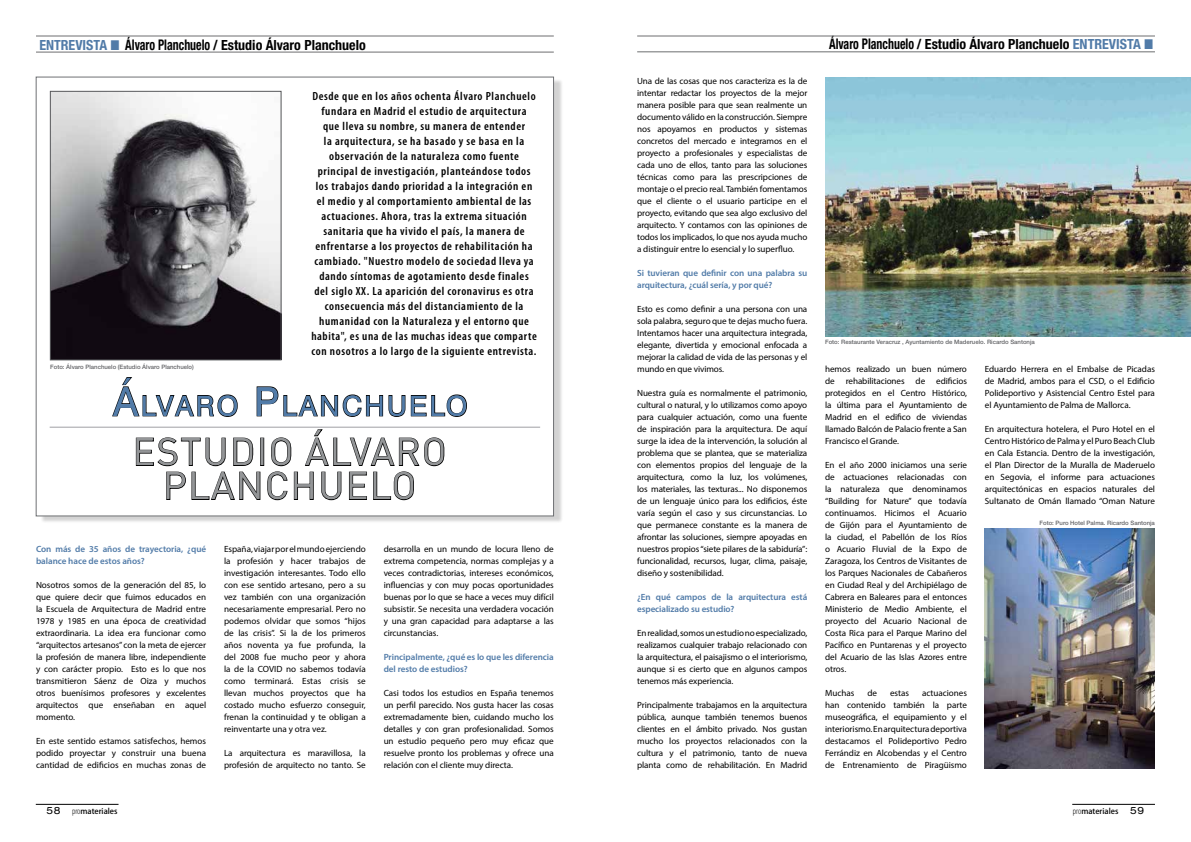
<style>
.page{position:relative;width:1191px;height:842px;background:#fff}
.page>*{position:absolute;margin:0;border:0;box-sizing:border-box;transform-origin:0 0}
.t1{font:38px/34px "DIN Pro";letter-spacing:.035em;color:#939597;text-align:center}
.t2{font:28px "Swiss 721 BT";letter-spacing:.085em;color:#517ba8}
.t3{font:700 condensed 14px "Helvetica Neue";color:#000}
.t4{font:600 condensed 11.8px/15px "Myriad Pro";letter-spacing:.05em;color:#000;text-align:center}
.t5{font:9px/12px "Myriad Pro";letter-spacing:-.005em;color:#000;text-align:justify}
.t6{font:600 9px/12px "Myriad Pro";letter-spacing:-.01em;color:#517ba8}
.t7{font:500 7.8px "Koz Go Std";color:#000}
.t8{font:500 6px "Helvetica Neue";color:#626366}
.s1{color:#517ba8}
.s2{font-family:"Arial Narrow";font-weight:400;font-stretch:normal;font-size:21px;color:#517ba8}
.s3{font-size:14.7px}
.s4{font-size:40px}
.s5{font-family:"Helvetica Neue";font-weight:400;font-stretch:expanded;font-size:10px}
.s6{font-family:"Myriad Pro";font-weight:300;font-stretch:condensed;font-size:9.1px}
</style>
<div class="page">
<hr style="left:1072px;top:804px;width:83px;height:1px;background:#000">
<hr style="left:36px;top:804px;width:82px;height:1px;background:#000">
<hr style="left:36px;top:52px;width:518px;height:1px;background:#6d6e70">
<hr style="left:36px;top:36px;width:518px;height:1px;background:#6d6e70">
<hr style="left:637px;top:52px;width:518px;height:1px;background:#6d6e70">
<hr style="left:637px;top:36px;width:518px;height:1px;background:#6d6e70">
<img style="left:825px;top:78px;width:366px;height:258px">
<img style="left:984px;top:528px;width:171px;height:240px">
<div style="left:40px;top:78px;width:524px;height:445px;background:#000;opacity:.18"></div>
<div style="left:36px;top:77px;width:517px;height:439px;background:#fff"></div>
<img style="left:52px;top:93px;width:227px;height:265px">
<div style="left:50px;top:91px;width:231px;height:269px;border:1px solid #57585b"></div>
<svg style="left:135px;top:429px;width:310px;height:72px"></svg>
<svg style="left:112px;top:377px;width:126px;height:40px"></svg>
<svg style="left:256px;top:386px;width:211px;height:31px"></svg>
<hr style="left:50px;top:427px;width:490px;height:1px;background:#a0a0a4">
<h3 class="t3" style="left:39px;top:36px;width:328px"><span class="s1">ENTREVISTA</span> <span class="s2">■</span> <span class="s3">Álvaro Planchuelo</span> / Estudio Álvaro Planchuelo</h3>
<h3 class="t3" style="left:829px;top:36px;width:327px"><span class="s3">Álvaro Planchuelo</span> / Estudio Álvaro Planchuelo <span class="s1">ENTREVISTA</span> <span class="s2">■</span></h3>
<p class="t5" style="left:637px;top:75px;width:172px">Una de las cosas que nos caracteriza es la de intentar redactar los proyectos de la mejor manera posible para que sean realmente un documento válido en la construcción. Siempre nos apoyamos en productos y sistemas concretos del mercado e integramos en el proyecto a profesionales y especialistas de cada uno de ellos, tanto para las soluciones técnicas como para las prescripciones de montaje o el precio real. También fomentamos que el cliente o el usuario participe en el proyecto, evitando que sea algo exclusivo del arquitecto. Y contamos con las opiniones de todos los implicados, lo que nos ayuda mucho a distinguir entre lo esencial y lo superfluo.</p>
<p class="t6" style="left:637px;top:267px;width:172px">Si tuvieran que definir con una palabra su arquitectura, ¿cuál sería, y por qué?</p>
<p class="t5" style="left:637px;top:303px;width:172px">Esto es como definir a una persona con una sola palabra, seguro que te dejas mucho fuera.<br>Intentamos hacer una arquitectura integrada, elegante, divertida y emocional enfocada a mejorar la calidad de vida de las personas y el mundo en que vivimos.</p>
<p class="t5" style="left:637px;top:387px;width:172px">Nuestra guía es normalmente el patrimonio, cultural o natural, y lo utilizamos como apoyo para cualquier actuación, como una fuente de inspiración para la arquitectura. De aquí surge la idea de la intervención, la solución al problema que se plantea, que se materializa con elementos propios del lenguaje de la arquitectura, como la luz, los volúmenes, los materiales, las texturas... No disponemos de un lenguaje único para los edificios, éste varía según el caso y sus circunstancias. Lo que permanece constante es la manera de afrontar las soluciones, siempre apoyadas en nuestros propios “siete pilares de la sabiduría”: funcionalidad, recursos, lugar, clima, paisaje, diseño y sostenibilidad.</p>
<p class="t6" style="left:637px;top:591px;width:172px">¿En qué campos de la arquitectura está especializado su estudio?</p>
<p class="t5" style="left:637px;top:627px;width:172px">En realidad, somos un estudio no especializado, realizamos cualquier trabajo relacionado con la arquitectura, el paisajismo o el interiorismo, aunque si es cierto que en algunos campos tenemos más experiencia.</p>
<p class="t5" style="left:637px;top:699px;width:172px">Principalmente trabajamos en la arquitectura pública, aunque también tenemos buenos clientes en el ámbito privado. Nos gustan mucho los proyectos relacionados con la cultura y el patrimonio, tanto de nueva planta como de rehabilitación. En Madrid</p>
<p class="t4" style="left:311px;top:89px;width:227px">Desde que en los años ochenta Álvaro Planchuelo fundara en Madrid el estudio de arquitectura<br>que lleva su nombre, su manera de entender<br>la arquitectura, se ha basado y se basa en la observación de la naturaleza como fuente principal de investigación, planteándose todos los trabajos dando prioridad a la integración en el medio y al comportamiento ambiental de las actuaciones. Ahora, tras la extrema situación sanitaria que ha vivido el país, la manera de enfrentarse a los proyectos de rehabilitación ha cambiado. "Nuestro modelo de sociedad lleva ya dando síntomas de agotamiento desde finales del siglo XX. La aparición del coronavirus es otra consecuencia más del distanciamiento de la humanidad con la Naturaleza y el entorno que habita", es una de las muchas ideas que comparte con nosotros a lo largo de la siguiente entrevista.</p>
<p class="t8" style="left:825px;top:338px;width:211px">Foto: Restaurante Veracruz , Ayuntamiento de Maderuelo. Ricardo Santonja</p>
<p class="t8" style="left:50px;top:363px;width:145px">Foto: Álvaro Planchuelo (Estudio Álvaro Planchuelo)</p>
<p class="t5" style="left:984px;top:363px;width:172px">Eduardo Herrera en el Embalse de Picadas de Madrid, ambos para el CSD, o el Edificio Polideportivo y Asistencial Centro Estel para el Ayuntamiento de Palma de Mallorca.</p>
<p class="t5" style="left:984px;top:423px;width:172px">En arquitectura hotelera, el Puro Hotel en el Centro Histórico de Palma y el Puro Beach Club en Cala Estancia. Dentro de la investigación, el Plan Director de la Muralla de Maderuelo en Segovia, el informe para actuaciones arquitectónicas en espacios naturales del Sultanato de Omán llamado “Oman Nature</p>
<p class="t5" style="left:825px;top:363px;width:143px">hemos realizado un buen número de rehabilitaciones de edificios protegidos en el Centro Histórico, la última para el Ayuntamiento de Madrid en el edifico de viviendas llamado Balcón de Palacio frente a San Francisco el Grande.</p>
<p class="t5" style="left:825px;top:459px;width:143px">En el año 2000 iniciamos una serie de actuaciones relacionadas con la naturaleza que denominamos “Building for Nature” que todavía continuamos. Hicimos el Acuario de Gijón para el Ayuntamiento de la ciudad, el Pabellón de los Ríos o Acuario Fluvial de la Expo de Zaragoza, los Centros de Visitantes de los Parques Nacionales de Cabañeros en Ciudad Real y del Archipiélago de Cabrera en Baleares para el entonces Ministerio de Medio Ambiente, el proyecto del Acuario Nacional de Costa Rica para el Parque Marino del Pacífico en Puntarenas y el proyecto del Acuario de las Islas Azores entre otros.</p>
<p class="t5" style="left:825px;top:687px;width:31px">Muchas</p>
<p class="t5" style="left:867px;top:687px;width:11px">de</p>
<p class="t5" style="left:890px;top:687px;width:20px">estas</p>
<h2 class="t2" style="left:113px;top:389px;width:356px"><span class="s4">Á</span>LVARO <span class="s4">P</span>LANCHUELO</h2>
<h1 class="t1" style="left:133px;top:433px;width:315px">ESTUDIO ÁLVARO<br>PLANCHUELO</h1>
<p class="t8" style="left:1039px;top:520px;width:117px">Foto: Puro Hotel Palma. Ricardo Santonja</p>
<p class="t6" style="left:36px;top:543px;width:172px">Con más de 35 años de trayectoria, ¿qué balance hace de estos años?</p>
<p class="t5" style="left:36px;top:579px;width:172px">Nosotros somos de la generación del 85, lo que quiere decir que fuimos educados en la Escuela de Arquitectura de Madrid entre 1978 y 1985 en una época de creatividad extraordinaria. La idea era funcionar como “arquitectos artesanos” con la meta de ejercer la profesión de manera libre, independiente y con carácter propio. Esto es lo que nos transmitieron Sáenz de Oiza y muchos otros buenísimos profesores y excelentes arquitectos que enseñaban en aquel momento.</p>
<p class="t5" style="left:36px;top:735px;width:172px">En este sentido estamos satisfechos, hemos podido proyectar y construir una buena cantidad de edificios en muchas zonas de</p>
<p class="t5" style="left:384px;top:543px;width:172px">desarrolla en un mundo de locura lleno de extrema competencia, normas complejas y a veces contradictorias, intereses económicos, influencias y con muy pocas oportunidades buenas por lo que se hace a veces muy difícil subsistir. Se necesita una verdadera vocación y una gran capacidad para adaptarse a las circunstancias.</p>
<p class="t6" style="left:384px;top:651px;width:172px">Principalmente, ¿qué es lo que les diferencia del resto de estudios?</p>
<p class="t5" style="left:384px;top:687px;width:172px">Casi todos los estudios en España tenemos un perfil parecido. Nos gusta hacer las cosas extremadamente bien, cuidando mucho los detalles y con gran profesionalidad. Somos un estudio pequeño pero muy eficaz que resuelve pronto los problemas y ofrece una relación con el cliente muy directa.</p>
<p class="t5" style="left:224px;top:543px;width:143px">España, viajar por el mundo ejerciendo la profesión y hacer trabajos de investigación interesantes. Todo ello con ese sentido artesano, pero a su vez también con una organización necesariamente empresarial. Pero no podemos olvidar que somos “hijos de las crisis”. Si la de los primeros años noventa ya fue profunda, la del 2008 fue mucho peor y ahora la de la COVID no sabemos todavía como terminará. Estas crisis se llevan muchos proyectos que ha costado mucho esfuerzo conseguir, frenan la continuidad y te obligan a reinventarte una y otra vez.</p>
<p class="t5" style="left:224px;top:747px;width:143px">La arquitectura es maravillosa, la profesión de arquitecto no tanto. Se</p>
<p class="t5" style="left:825px;top:687px;width:143px;text-indent:97px">actuaciones han contenido también la parte museográfica, el equipamiento y el interiorismo. En arquitectura deportiva destacamos el Polideportivo Pedro Ferrándiz en Alcobendas y el Centro de Entrenamiento de Piragüismo</p>
<p class="t7" style="left:47px;top:806px;width:72px"><span class="s5">58</span> <span class="s6">pro</span>materiales</p>
<p class="t7" style="left:1073px;top:806px;width:73px"><span class="s6">pro</span>materiales <span class="s5">59</span></p>
</div>
